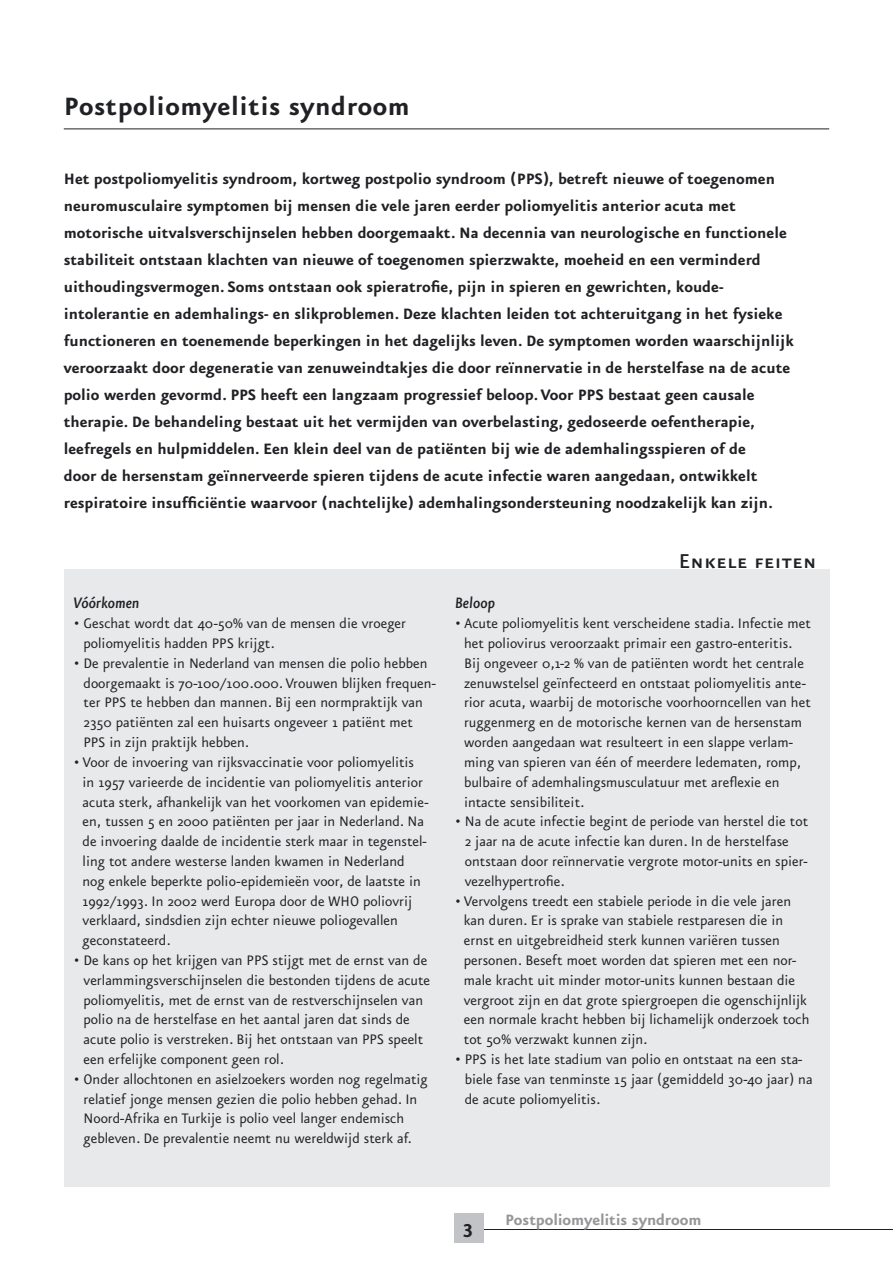
<style>
.page{position:relative;width:893px;height:1263px;background:#fff}
.page>*{position:absolute;margin:0;border:0;box-sizing:border-box;transform-origin:0 0}
.t1{font:700 30px "Eureka Sans";letter-spacing:.02em;color:#202124}
.t2{font:24px "Eureka Sans Medium Caps";letter-spacing:.01em;color:#202124}
.t3{font:700 22.35px "Eureka Sans";color:#202124}
.t4{font:700 18px/27px "Eureka Sans";color:#202124}
.t5{font:700 18px "Eureka Sans";letter-spacing:-.005em;color:#969699}
.t6{font:italic 500 18px "Eureka Sans";color:#202124}
.t7{font:16.5px/19.8px "Eureka Sans";color:#202124}
</style>
<div class="page">
<hr style="left:460px;top:1229px;width:433px;height:1px;background:#202124">
<div style="left:454px;top:1213px;width:29px;height:30px;background:#c2c3c6"></div>
<div style="left:64px;top:569px;width:765px;height:617px;background:#e8e9ea"></div>
<hr style="left:64px;top:129px;width:765px;height:1px;background:#202124">
<h1 class="t1" style="left:64px;top:92px;width:347px">Postpoliomyelitis syndroom</h1>
<p class="t4" style="left:64px;top:166px;width:731px">Het postpoliomyelitis syndroom, kortweg postpolio syndroom (PPS), betreft nieuwe of toegenomen neuromusculaire symptomen bij mensen die vele jaren eerder poliomyelitis anterior acuta met motorische uitvalsverschijnselen hebben doorgemaakt. Na decennia van neurologische en functionele stabiliteit ontstaan klachten van nieuwe of toegenomen spierzwakte, moeheid en een verminderd uithoudingsvermogen. Soms ontstaan ook spieratrofie, pijn in spieren en gewrichten, koude&shy;intolerantie en ademhalings- en slikproblemen. Deze klachten leiden tot achteruitgang in het fysieke functioneren en toenemende beperkingen in het dagelijks leven. De symptomen worden waarschijnlijk veroorzaakt door degeneratie van zenuweindtakjes die door reïnnervatie in de herstelfase na de acute polio werden gevormd. PPS heeft een langzaam progressief beloop. Voor PPS bestaat geen causale therapie. De behandeling bestaat uit het vermijden van overbelasting, gedoseerde oefentherapie, leefregels en hulpmiddelen. Een klein deel van de patiënten bij wie de ademhalingsspieren of de<br>door de hersenstam geïnnerveerde spieren tijdens de acute infectie waren aangedaan, ontwikkelt respiratoire insufficiëntie waarvoor (nachtelijke) ademhalingsondersteuning noodzakelijk kan zijn.</p>
<p class="t6" style="left:74px;top:595px;width:67px">Vóórkomen</p>
<p class="t7" style="left:84px;top:614px;width:324px;text-indent:-10px">• Geschat wordt dat 40-50% van de mensen die vroeger poliomyelitis hadden PPS krijgt.</p>
<p class="t7" style="left:84px;top:654px;width:354px;text-indent:-10px">• De prevalentie in Nederland van mensen die polio hebben doorgemaakt is 70-100/100.000. Vrouwen blijken frequen&shy;ter PPS te hebben dan mannen. Bij een normpraktijk van 2350 patiënten zal een huisarts ongeveer 1 patiënt met PPS in zijn praktijk hebben.</p>
<p class="t7" style="left:83px;top:753px;width:347px;text-indent:-9px">• Voor de invoering van rijksvaccinatie voor poliomyelitis in 1957 varieerde de incidentie van poliomyelitis anterior acuta sterk, afhankelijk van het voorkomen van epidemie&shy;en, tussen 5 en 2000 patiënten per jaar in Nederland. Na de invoering daalde de incidentie sterk maar in tegenstel&shy;ling tot andere westerse landen kwamen in Nederland nog enkele beperkte polio-epidemieën voor, de laatste in 1992/1993. In 2002 werd Europa door de WHO poliovrij verklaard, sindsdien zijn echter nieuwe poliogevallen geconstateerd.</p>
<p class="t7" style="left:84px;top:951px;width:348px;text-indent:-10px">• De kans op het krijgen van PPS stijgt met de ernst van de verlammingsverschijnselen die bestonden tijdens de acute poliomyelitis, met de ernst van de restverschijnselen van polio na de herstelfase en het aantal jaren dat sinds de acute polio is verstreken. Bij het ontstaan van PPS speelt een erfelijke component geen rol.</p>
<p class="t7" style="left:84px;top:1070px;width:346px;text-indent:-10px">• Onder allochtonen en asielzoekers worden nog regelmatig relatief jonge mensen gezien die polio hebben gehad. In Noord-Afrika en Turkije is polio veel langer endemisch gebleven. De prevalentie neemt nu wereldwijd sterk af.</p>
<h2 class="t2" style="left:679px;top:550px;width:139px">Enkele feiten</h2>
<p class="t6" style="left:455px;top:595px;width:42px">Beloop</p>
<p class="t7" style="left:464px;top:614px;width:348px;text-indent:-9px">• Acute poliomyelitis kent verscheidene stadia. Infectie met het poliovirus veroorzaakt primair een gastro-enteritis.<br>Bij ongeveer 0,1-2 % van de patiënten wordt het centrale zenuwstelsel geïnfecteerd en ontstaat poliomyelitis ante&shy;rior acuta, waarbij de motorische voorhoorncellen van het ruggenmerg en de motorische kernen van de hersenstam worden aangedaan wat resulteert in een slappe verlam&shy;ming van spieren van één of meerdere ledematen, romp, bulbaire of ademhalingsmusculatuur met areflexie en intacte sensibiliteit.</p>
<p class="t7" style="left:465px;top:812px;width:345px;text-indent:-10px">• Na de acute infectie begint de periode van herstel die tot 2 jaar na de acute infectie kan duren. In de herstelfase ontstaan door reïnnervatie vergrote motor-units en spier&shy;vezelhypertrofie.</p>
<p class="t7" style="left:464px;top:891px;width:347px;text-indent:-9px">• Vervolgens treedt een stabiele periode in die vele jaren kan duren. Er is sprake van stabiele restparesen die in ernst en uitgebreidheid sterk kunnen variëren tussen personen. Beseft moet worden dat spieren met een nor&shy;male kracht uit minder motor-units kunnen bestaan die vergroot zijn en dat grote spiergroepen die ogenschijnlijk een normale kracht hebben bij lichamelijk onderzoek toch tot 50% verzwakt kunnen zijn.</p>
<p class="t7" style="left:465px;top:1050px;width:349px;text-indent:-10px">• PPS is het late stadium van polio en ontstaat na een sta&shy;biele fase van tenminste 15 jaar (gemiddeld 30-40 jaar) na de acute poliomyelitis.</p>
<h3 class="t3" style="left:463px;top:1215px;width:12px">3</h3>
<p class="t5" style="left:505px;top:1211px;width:198px">Postpoliomyelitis syndroom</p>
</div>
